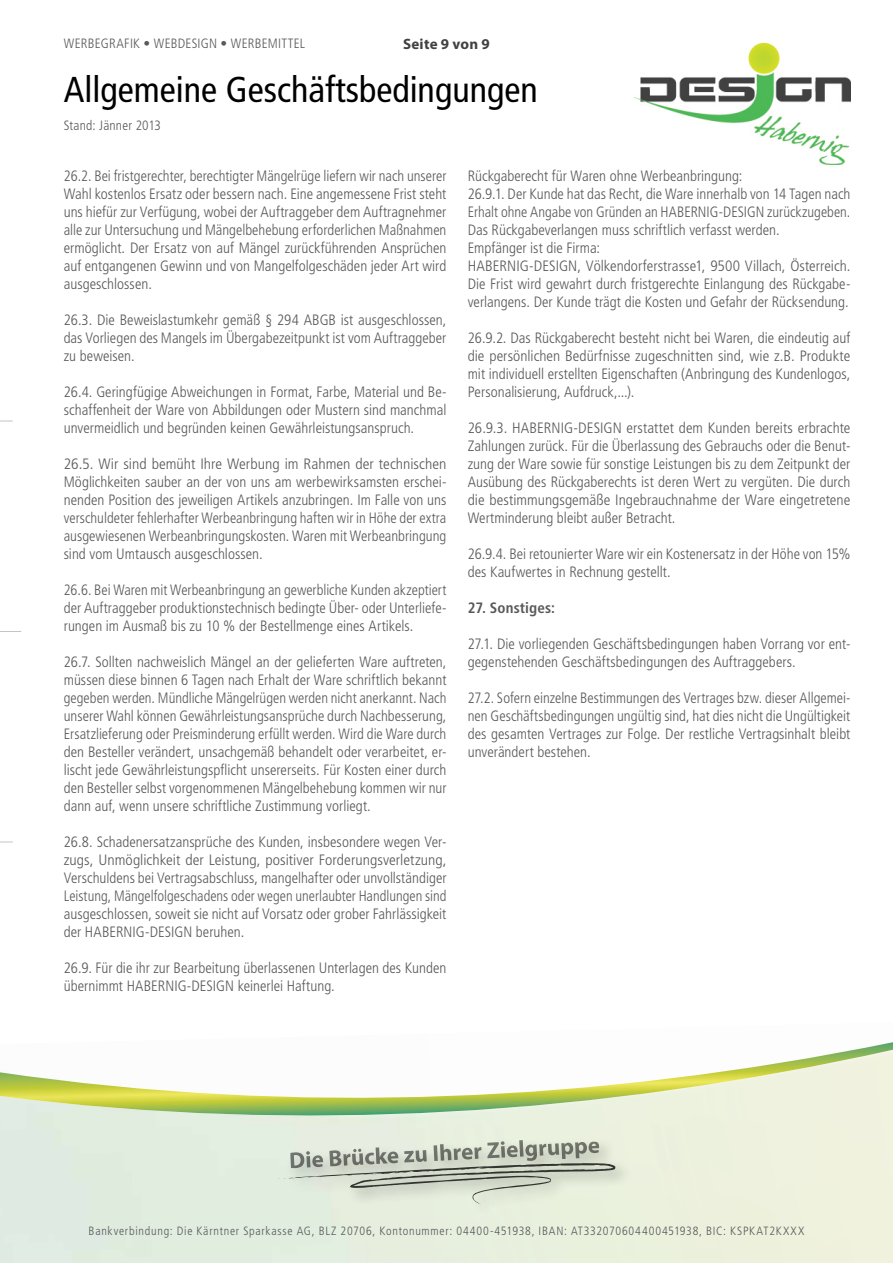
<style>
.page{position:relative;width:893px;height:1263px;background:#fff}
.page>*{position:absolute;margin:0;border:0;box-sizing:border-box;transform-origin:0 0}
.t1{font:condensed 36px "Frutiger LT Std";color:#000}
.t2{font:300 condensed 15px/18px "Frutiger LT Std";color:#58595b;text-align:justify}
.t3{font:300 condensed 15px/18px "Frutiger LT Std";color:#58595b;text-align:justify;scale:1.05 1}
.t4{font:700 condensed 15px "Frutiger LT Std";letter-spacing:.01em;color:#58595b}
.t5{font:700 15px "Myriad Pro";letter-spacing:.015em;color:#414042}
.t6{font:300 condensed 13.5px "Frutiger LT Std";letter-spacing:.015em;color:#58595b}
.t7{font:300 condensed 12px "Frutiger LT Std";letter-spacing:.06em;color:#58595b}
</style>
<div class="page">
<img style="left:634px;top:43px;width:216px;height:122px">
<img style="left:0;top:1042px;width:893px;height:92px">
<svg style="left:0;top:421px;width:13px;height:1px"></svg>
<svg style="left:0;top:842px;width:13px;height:1px"></svg>
<svg style="left:0;top:631px;width:21px;height:1px"></svg>
<div style="left:280px;top:1136px;width:352px;height:84px;background:#e7efde"></div>
<svg style="left:277px;top:1140px;width:339px;height:65px"></svg>
<p class="t6" style="left:64px;top:36px;width:243px">WERBEGRAFIK • WEBDESIGN • WERBEMITTEL</p>
<p class="t5" style="left:403px;top:36px;width:88px">Seite 9 von 9</p>
<h1 class="t1" style="left:64px;top:69px;width:475px">Allgemeine Geschäftsbedingungen</h1>
<p class="t6" style="left:64px;top:117px;width:99px">Stand: Jänner 2013</p>
<p class="t2" style="left:64px;top:167px;width:384px">26.2. Bei fristgerechter, berechtigter Mängelrüge liefern wir nach unserer Wahl kostenlos Ersatz oder bessern nach. Eine angemessene Frist steht uns hiefür zur Verfügung, wobei der Auftraggeber dem Auftragnehmer alle zur Untersuchung und Mängelbehebung erforderlichen Maßnahmen ermöglicht. Der Ersatz von auf Mängel zurückführenden Ansprüchen auf entgangenen Gewinn und von Mangelfolgeschäden jeder Art wird ausgeschlossen.</p>
<p class="t2" style="left:64px;top:311px;width:384px">26.3. Die Beweislastumkehr gemäß § 294 ABGB ist ausgeschlossen, das Vorliegen des Mangels im Übergabezeitpunkt ist vom Auftraggeber zu beweisen.</p>
<p class="t2" style="left:64px;top:383px;width:384px">26.4. Geringfügige Abweichungen in Format, Farbe, Material und Be&shy;schaffenheit der Ware von Abbildungen oder Mustern sind manchmal unvermeidlich und begründen keinen Gewährleistungsanspruch.</p>
<p class="t3" style="left:64px;top:455px;width:366px">26.5. Wir sind bemüht Ihre Werbung im Rahmen der technischen Möglichkeiten sauber an der von uns am werbewirksamsten erschei&shy;nenden Position des jeweiligen Artikels anzubringen. Im Falle von uns verschuldeter fehlerhafter Werbeanbringung haften wir in Höhe der extra ausgewiesenen Werbeanbringungskosten. Waren mit Werbeanbringung sind vom Umtausch ausgeschlossen.</p>
<p class="t2" style="left:64px;top:581px;width:384px">26.6. Bei Waren mit Werbeanbringung an gewerbliche Kunden akzeptiert der Auftraggeber produktionstechnisch bedingte Über- oder Unterliefe&shy;rungen im Ausmaß bis zu 10 % der Bestellmenge eines Artikels.</p>
<p class="t2" style="left:64px;top:653px;width:384px">26.7. Sollten nachweislich Mängel an der gelieferten Ware auftreten, müssen diese binnen 6 Tagen nach Erhalt der Ware schriftlich bekannt gegeben werden. Mündliche Mängelrügen werden nicht anerkannt. Nach unserer Wahl können Gewährleistungsansprüche durch Nachbesserung, Ersatzlieferung oder Preisminderung erfüllt werden. Wird die Ware durch den Besteller verändert, unsachgemäß behandelt oder verarbeitet, er&shy;lischt jede Gewährleistungspflicht unsererseits. Für Kosten einer durch den Besteller selbst vorgenommenen Mängelbehebung kommen wir nur dann auf, wenn unsere schriftliche Zustimmung vorliegt.</p>
<p class="t2" style="left:64px;top:833px;width:384px">26.8. Schadenersatzansprüche des Kunden, insbesondere wegen Ver&shy;zugs, Unmöglichkeit der Leistung, positiver Forderungsverletzung, Verschuldens bei Vertragsabschluss, mangelhafter oder unvollständiger Leistung, Mängelfolgeschadens oder wegen unerlaubter Handlungen sind ausgeschlossen, soweit sie nicht auf Vorsatz oder grober Fahrlässigkeit der HABERNIG-DESIGN beruhen.</p>
<p class="t2" style="left:64px;top:959px;width:384px">26.9. Für die ihr zur Bearbeitung überlassenen Unterlagen des Kunden übernimmt HABERNIG-DESIGN keinerlei Haftung.</p>
<p class="t2" style="left:468px;top:167px;width:384px;text-align:left">Rückgaberecht für Waren ohne Werbeanbringung:<br>26.9.1. Der Kunde hat das Recht, die Ware innerhalb von 14 Tagen nach Erhalt ohne Angabe von Gründen an HABERNIG-DESIGN zurückzugeben.<br>Das Rückgabeverlangen muss schriftlich verfasst werden.<br>Empfänger ist die Firma:<br>HABERNIG-DESIGN, Völkendorferstrasse1, 9500 Villach, Österreich.<br>Die Frist wird gewahrt durch fristgerechte Einlangung des Rückgabe&shy;verlangens. Der Kunde trägt die Kosten und Gefahr der Rücksendung.</p>
<p class="t2" style="left:468px;top:329px;width:384px">26.9.2. Das Rückgaberecht besteht nicht bei Waren, die eindeutig auf die persönlichen Bedürfnisse zugeschnitten sind, wie z.B. Produkte mit individuell erstellten Eigenschaften (Anbringung des Kundenlogos, Personalisierung, Aufdruck,...).</p>
<p class="t2" style="left:468px;top:419px;width:384px">26.9.3. HABERNIG-DESIGN erstattet dem Kunden bereits erbrachte Zahlungen zurück. Für die Überlassung des Gebrauchs oder die Benut&shy;zung der Ware sowie für sonstige Leistungen bis zu dem Zeitpunkt der Ausübung des Rückgaberechts ist deren Wert zu vergüten. Die durch die bestimmungsgemäße Ingebrauchnahme der Ware eingetretene Wertminderung bleibt außer Betracht.</p>
<p class="t2" style="left:468px;top:545px;width:384px">26.9.4. Bei retounierter Ware wir ein Kostenersatz in der Höhe von 15% des Kaufwertes in Rechnung gestellt.</p>
<p class="t4" style="left:468px;top:599px;width:89px">27. Sonstiges:</p>
<p class="t2" style="left:468px;top:635px;width:384px">27.1. Die vorliegenden Geschäftsbedingungen haben Vorrang vor ent&shy;gegenstehenden Geschäftsbedingungen des Auftraggebers.</p>
<p class="t2" style="left:468px;top:689px;width:384px">27.2. Sofern einzelne Bestimmungen des Vertrages bzw. dieser Allgemei&shy;nen Geschäftsbedingungen ungültig sind, hat dies nicht die Ungültigkeit des gesamten Vertrages zur Folge. Der restliche Vertragsinhalt bleibt unverändert bestehen.</p>
<p class="t7" style="left:89px;top:1224px;width:717px">Bankverbindung: Die Kärntner Sparkasse AG, BLZ 20706, Kontonummer: 04400-451938, IBAN: AT332070604400451938, BIC: KSPKAT2KXXX</p>
</div>
